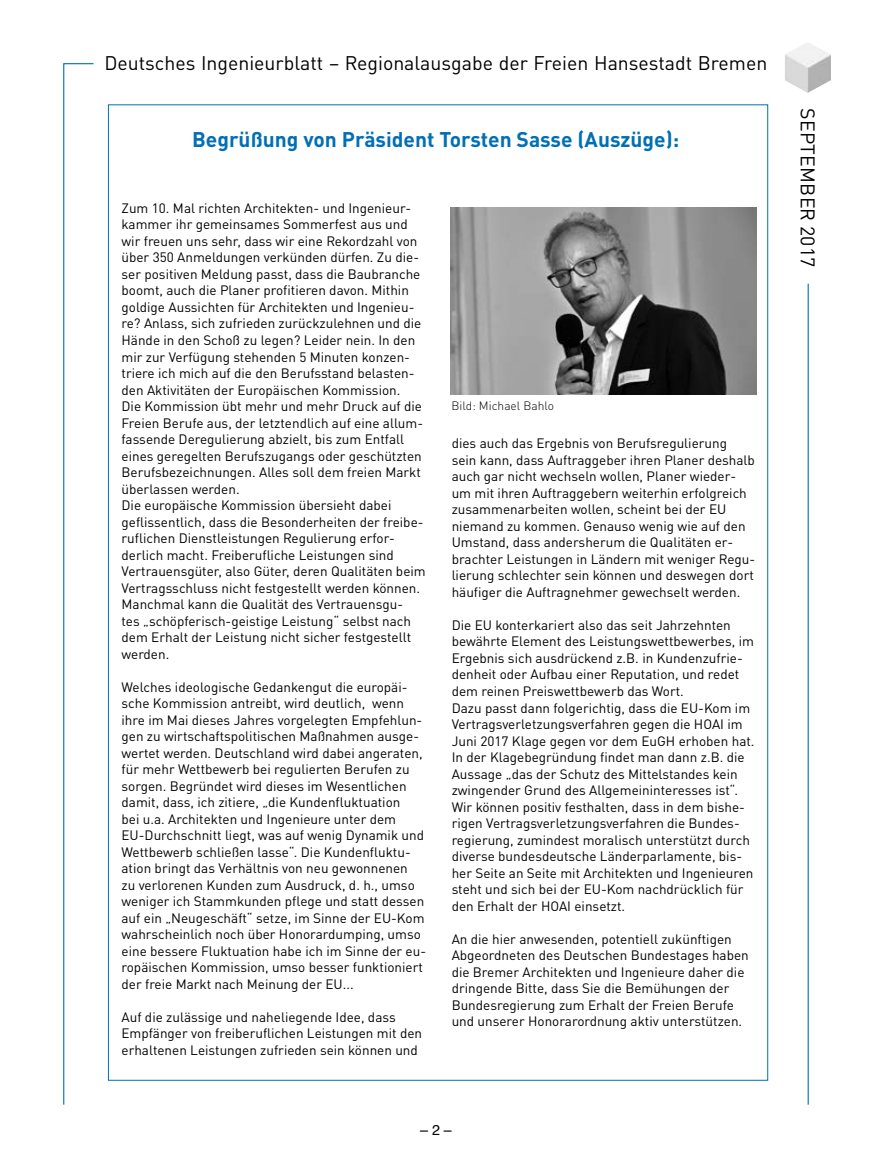
<style>
.page{position:relative;width:872px;height:1170px;background:#fff}
.page>*{position:absolute;margin:0;border:0;box-sizing:border-box;transform-origin:0 0}
.t1{font:700 21px "DINOT";color:#006fb4}
.t2{font:19.5px "DINOT";color:#000}
.t3{font:14.25px "Helvetica";color:#000}
.t4{font:13.5px/16.5px "DINOT";color:#000}
.t5{font:300 12px "DINOT";color:#000}
</style>
<div class="page">
<img style="left:785px;top:43px;width:46px;height:50px">
<hr style="left:807px;top:284px;width:1px;height:820px;background:#006fb4">
<svg style="left:63px;top:63px;width:31px;height:1042px"></svg>
<img style="left:451px;top:207px;width:305px;height:187px">
<h2 class="t2" style="left:104px;top:51px;width:664px">Deutsches Ingenieurblatt – Regionalausgabe der Freien Hansestadt Bremen</h2>
<h1 class="t1" style="left:192px;top:126px;width:489px">Begrüßung von Präsident Torsten Sasse (Auszüge):</h1>
<p class="t4" style="left:122px;top:199px;width:306px">Zum 10. Mal richten Architekten- und Ingenieur&shy;kammer ihr gemeinsames Sommerfest aus und wir freuen uns sehr, dass wir eine Rekordzahl von über 350 Anmeldungen verkünden dürfen. Zu die&shy;ser positiven Meldung passt, dass die Baubranche boomt, auch die Planer profitieren davon. Mithin goldige Aussichten für Architekten und Ingenieu&shy;re? Anlass, sich zufrieden zurückzulehnen und die Hände in den Schoß zu legen? Leider nein. In den mir zur Verfügung stehenden 5 Minuten konzen&shy;triere ich mich auf die den Berufsstand belasten&shy;den Aktivitäten der Europäischen Kommission.<br>Die Kommission übt mehr und mehr Druck auf die Freien Berufe aus, der letztendlich auf eine allum&shy;fassende Deregulierung abzielt, bis zum Entfall eines geregelten Berufszugangs oder geschützten Berufsbezeichnungen. Alles soll dem freien Markt überlassen werden.<br>Die europäische Kommission übersieht dabei geflissentlich, dass die Besonderheiten der freibe&shy;ruflichen Dienstleistungen Regulierung erfor&shy;derlich macht. Freiberufliche Leistungen sind Vertrauensgüter, also Güter, deren Qualitäten beim Vertragsschluss nicht festgestellt werden können.<br>Manchmal kann die Qualität des Vertrauensgu-<br>tes „schöpferisch-geistige Leistung“ selbst nach dem Erhalt der Leistung nicht sicher festgestellt werden.</p>
<p class="t4" style="left:122px;top:678px;width:306px">Welches ideologische Gedankengut die europäi&shy;sche Kommission antreibt, wird deutlich, wenn ihre im Mai dieses Jahres vorgelegten Empfehlun&shy;gen zu wirtschaftspolitischen Maßnahmen ausge&shy;wertet werden. Deutschland wird dabei angeraten, für mehr Wettbewerb bei regulierten Berufen zu sorgen. Begründet wird dieses im Wesentlichen damit, dass, ich zitiere, „die Kundenfluktuation<br>bei u.a. Architekten und Ingenieure unter dem EU-Durchschnitt liegt, was auf wenig Dynamik und Wettbewerb schließen lasse“. Die Kundenfluktu&shy;ation bringt das Verhältnis von neu gewonnenen<br>zu verlorenen Kunden zum Ausdruck, d. h., umso weniger ich Stammkunden pflege und statt dessen auf ein „Neugeschäft“ setze, im Sinne der EU-Kom wahrscheinlich noch über Honorardumping, umso eine bessere Fluktuation habe ich im Sinne der eu&shy;ropäischen Kommission, umso besser funktioniert der freie Markt nach Meinung der EU...</p>
<p class="t4" style="left:122px;top:1008px;width:302px">Auf die zulässige und naheliegende Idee, dass<br>Empfänger von freiberuflichen Leistungen mit den erhaltenen Leistungen zufrieden sein können und</p>
<p class="t5" style="left:451px;top:399px;width:104px">Bild: Michael Bahlo</p>
<p class="t4" style="left:452px;top:435px;width:305px">dies auch das Ergebnis von Berufsregulierung sein kann, dass Auftraggeber ihren Planer deshalb auch gar nicht wechseln wollen, Planer wieder&shy;um mit ihren Auftraggebern weiterhin erfolgreich zusammenarbeiten wollen, scheint bei der EU niemand zu kommen. Genauso wenig wie auf den Umstand, dass andersherum die Qualitäten er&shy;brachter Leistungen in Ländern mit weniger Regu&shy;lierung schlechter sein können und deswegen dort häufiger die Auftragnehmer gewechselt werden.</p>
<p class="t4" style="left:452px;top:616px;width:304px">Die EU konterkariert also das seit Jahrzehnten bewährte Element des Leistungswettbewerbes, im Ergebnis sich ausdrückend z.B. in Kundenzufrie&shy;denheit oder Aufbau einer Reputation, und redet dem reinen Preiswettbewerb das Wort.<br>Dazu passt dann folgerichtig, dass die EU-Kom im Vertragsverletzungsverfahren gegen die HOAI im Juni 2017 Klage gegen vor dem EuGH erhoben hat.<br>In der Klagebegründung findet man dann z.B. die Aussage „das der Schutz des Mittelstandes kein zwingender Grund des Allgemeininteresses ist“.<br>Wir können positiv festhalten, dass in dem bishe&shy;rigen Vertragsverletzungsverfahren die Bundes&shy;regierung, zumindest moralisch unterstützt durch diverse bundesdeutsche Länderparlamente, bis&shy;her Seite an Seite mit Architekten und Ingenieuren steht und sich bei der EU-Kom nachdrücklich für den Erhalt der HOAI einsetzt.</p>
<p class="t4" style="left:452px;top:930px;width:299px">An die hier anwesenden, potentiell zukünftigen Abgeordneten des Deutschen Bundestages haben die Bremer Architekten und Ingenieure daher die dringende Bitte, dass Sie die Bemühungen der Bundesregierung zum Erhalt der Freien Berufe und unserer Honorarordnung aktiv unterstützen.</p>
<p class="t3" style="left:420px;top:1118px;width:33px">– 2 –</p>
<h2 class="t2" style="left:820px;top:108px;width:160px;rotate:90deg">SEPTEMBER 2017</h2>
</div>
